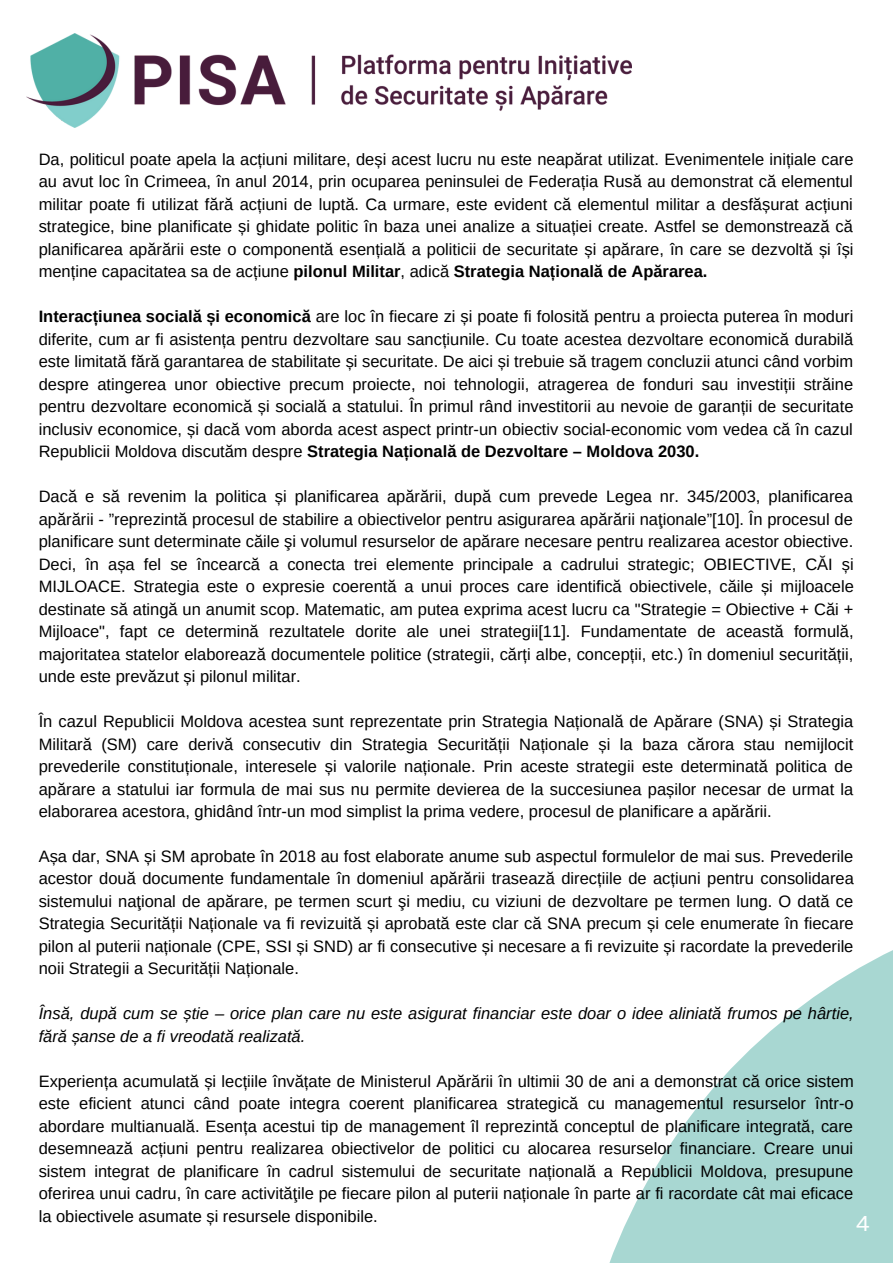
<style>
.page{position:relative;width:893px;height:1264px;background:#fff}
.page>*{position:absolute;margin:0;border:0;box-sizing:border-box;transform-origin:0 0}
.t1{font:22.5px "Codec Pro";color:#fff}
.t2{font:16.5px/22.5px "Arimo";color:#000;text-align:justify}
.t3{font:italic 16.5px/22.5px "Arimo";color:#000}
.s1{font-weight:700}
</style>
<div class="page">
<svg style="left:610px;top:950px;width:282px;height:312px;fill:#a8d7d2"></svg>
<img style="left:27px;top:34px;width:604px;height:93px">
<p class="t2" style="left:39px;top:148px;width:816px">Da, politicul poate apela la acțiuni militare, deși acest lucru nu este neapărat utilizat. Evenimentele inițiale care au avut loc în Crimeea, în anul 2014, prin ocuparea peninsulei de Federația Rusă au demonstrat că elementul militar poate fi utilizat fără acțiuni de luptă. Ca urmare, este evident că elementul militar a desfășurat acțiuni strategice, bine planificate și ghidate politic în baza unei analize a situației create. Astfel se demonstrează că planificarea apărării este o componentă esențială a politicii de securitate și apărare, în care se dezvoltă și își menține capacitatea sa de acțiune <span class="s1">pilonul Militar</span>, adică <span class="s1">Strategia Națională de Apărarea.</span></p>
<p class="t2" style="left:39px;top:305px;width:816px"><span class="s1">Interacțiunea socială și economică</span> are loc în fiecare zi și poate fi folosită pentru a proiecta puterea în moduri diferite, cum ar fi asistența pentru dezvoltare sau sancțiunile. Cu toate acestea dezvoltare economică durabilă este limitată fără garantarea de stabilitate și securitate. De aici și trebuie să tragem concluzii atunci când vorbim despre atingerea unor obiective precum proiecte, noi tehnologii, atragerea de fonduri sau investiții străine pentru dezvoltare economică și socială a statului. În primul rând investitorii au nevoie de garanții de securitate inclusiv economice, și dacă vom aborda acest aspect printr-un obiectiv social-economic vom vedea că în cazul Republicii Moldova discutăm despre <span class="s1">Strategia Națională de Dezvoltare – Moldova 2030.</span></p>
<p class="t2" style="left:39px;top:485px;width:816px">Dacă e să revenim la politica și planificarea apărării, după cum prevede Legea nr. 345/2003, planificarea apărării - ”reprezintă procesul de stabilire a obiectivelor pentru asigurarea apărării naţionale”[10]. În procesul de planificare sunt determinate căile şi volumul resurselor de apărare necesare pentru realizarea acestor obiective.<br>Deci, în așa fel se încearcă a conecta trei elemente principale a cadrului strategic; OBIECTIVE, CĂI și MIJLOACE. Strategia este o expresie coerentă a unui proces care identifică obiectivele, căile și mijloacele destinate să atingă un anumit scop. Matematic, am putea exprima acest lucru ca "Strategie = Obiective + Căi + Mijloace", fapt ce determină rezultatele dorite ale unei strategii[11]. Fundamentate de această formulă, majoritatea statelor elaborează documentele politice (strategii, cărți albe, concepții, etc.) în domeniul securității, unde este prevăzut și pilonul militar.</p>
<p class="t2" style="left:39px;top:710px;width:816px">În cazul Republicii Moldova acestea sunt reprezentate prin Strategia Națională de Apărare (SNA) și Strategia Militară (SM) care derivă consecutiv din Strategia Securității Naționale și la baza cărora stau nemijlocit prevederile constituționale, interesele și valorile naționale. Prin aceste strategii este determinată politica de apărare a statului iar formula de mai sus nu permite devierea de la succesiunea pașilor necesar de urmat la elaborarea acestora, ghidând într-un mod simplist la prima vedere, procesul de planificare a apărării.</p>
<p class="t2" style="left:39px;top:845px;width:816px">Așa dar, SNA și SM aprobate în 2018 au fost elaborate anume sub aspectul formulelor de mai sus. Prevederile acestor două documente fundamentale în domeniul apărării trasează direcțiile de acțiuni pentru consolidarea sistemului naţional de apărare, pe termen scurt şi mediu, cu viziuni de dezvoltare pe termen lung. O dată ce Strategia Securității Naționale va fi revizuită și aprobată este clar că SNA precum și cele enumerate în fiecare pilon al puterii naționale (CPE, SSI și SND) ar fi consecutive și necesare a fi revizuite și racordate la prevederile noii Strategii a Securității Naționale.</p>
<p class="t3" style="left:39px;top:1002px;width:816px">Însă, după cum se știe – orice plan care nu este asigurat financiar este doar o idee aliniată frumos pe hârtie, fără șanse de a fi vreodată realizată.</p>
<p class="t2" style="left:39px;top:1069px;width:816px">Experiența acumulată și lecțiile învățate de Ministerul Apărării în ultimii 30 de ani a demonstrat că orice sistem este eficient atunci când poate integra coerent planificarea strategică cu managementul resurselor într-o abordare multianuală. Esența acestui tip de management îl reprezintă conceptul de planificare integrată, care desemnează acțiuni pentru realizarea obiectivelor de politici cu alocarea resurselor financiare. Creare unui sistem integrat de planificare în cadrul sistemului de securitate națională a Republicii Moldova, presupune oferirea unui cadru, în care activităţile pe fiecare pilon al puterii naționale în parte ar fi racordate cât mai eficace la obiectivele asumate și resursele disponibile.</p>
<h1 class="t1" style="left:856px;top:1215px;width:15px">4</h1>
</div>
